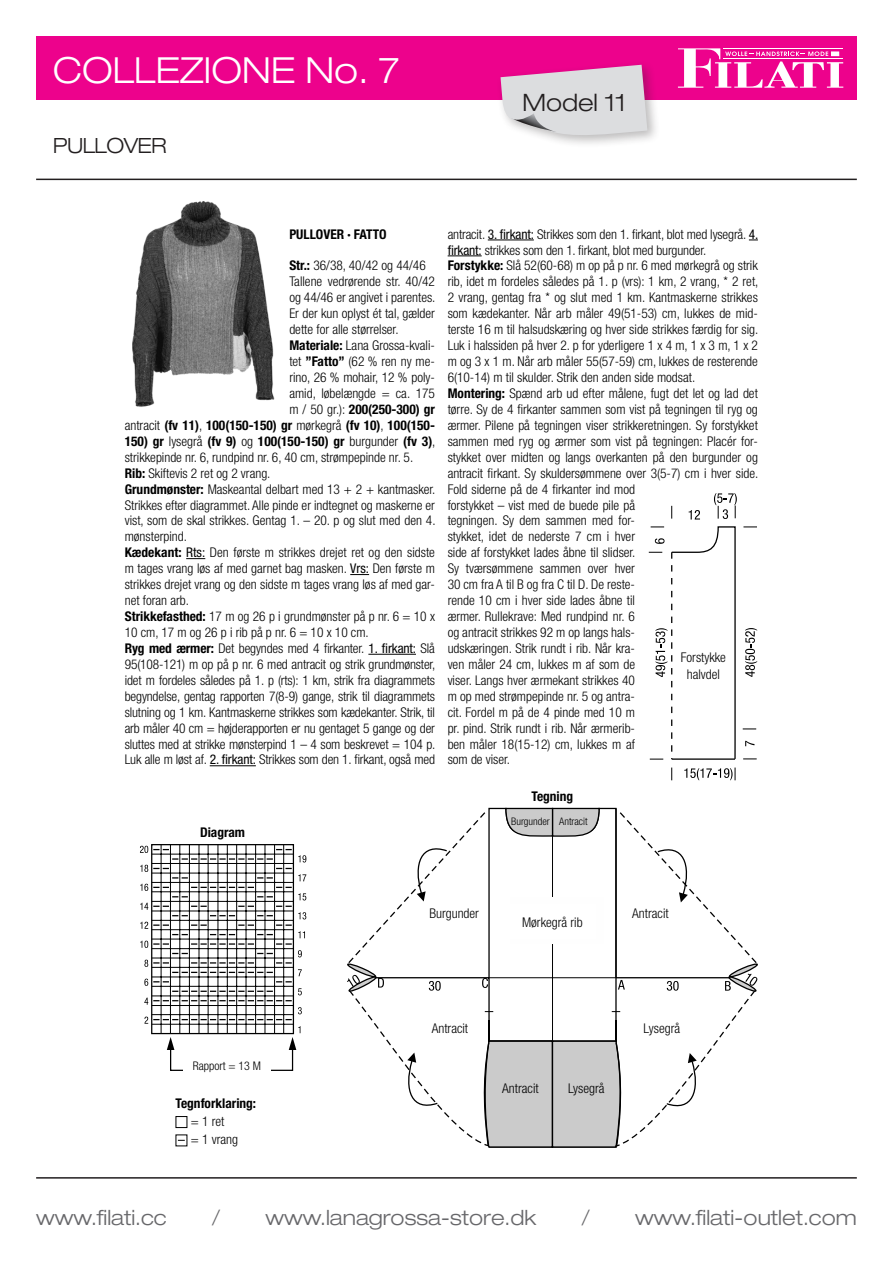
<style>
.page{position:relative;width:893px;height:1263px;background:#fff}
.page>*{position:absolute;margin:0;border:0;box-sizing:border-box;transform-origin:0 0}
.t1{font:300 expanded 36px "Helvetica Neue LT Std";color:#fff}
.t2{font:300 expanded 24px "Helvetica Neue LT Std";color:#231f20}
.t3{font:300 expanded 21px "Helvetica Neue LT Std";color:#67676a}
.t4{font:300 expanded 21px "Helvetica Neue LT Std";letter-spacing:-.03em;color:#231f20}
.t5{font:300 condensed 13.35px/15.9px "Helvetica Neue LT";color:#000}
.t6{font:700 condensed 13.35px "Helvetica Neue LT";color:#000}
.t7{font:300 condensed 11.85px "Helvetica Neue LT";color:#000}
.t8{font:300 condensed 10.35px "Helvetica Neue LT";color:#000}
.s1{font-weight:700}
.s2{font-weight:300}
.s3{font-weight:400}
</style>
<div class="page">
<div style="left:170px;top:1048px;width:123px;height:23px;border:1px solid #000"></div>
<svg style="left:140px;top:846px;width:166px;height:204px"></svg>
<div style="left:183px;top:1057px;width:87px;height:17px;background:#fff"></div>
<div style="left:176px;top:1116px;width:11px;height:12px;border:1px solid #000"></div>
<svg style="left:743px;top:526px;width:14px;height:1px"></svg>
<svg style="left:743px;top:758px;width:14px;height:1px"></svg>
<svg style="left:671px;top:767px;width:1px;height:13px"></svg>
<svg style="left:743px;top:728px;width:13px;height:1px"></svg>
<svg style="left:671px;top:506px;width:1px;height:13px"></svg>
<svg style="left:684px;top:767px;width:52px;height:13px"></svg>
<svg style="left:714px;top:493px;width:23px;height:26px"></svg>
<svg style="left:689px;top:510px;width:11px;height:9px"></svg>
<svg style="left:649px;top:526px;width:87px;height:234px"></svg>
<hr style="left:672px;top:758px;width:63px;height:2px;background:#000">
<svg style="left:745px;top:628px;width:12px;height:49px"></svg>
<svg style="left:745px;top:741px;width:9px;height:5px"></svg>
<svg style="left:186px;top:558px;width:19px;height:1px"></svg>
<svg style="left:350px;top:574px;width:19px;height:1px"></svg>
<hr style="left:368px;top:654px;width:48px;height:1px;background:#000">
<hr style="left:210px;top:765px;width:46px;height:1px;background:#000">
<hr style="left:488px;top:240px;width:46px;height:1px;background:#000">
<hr style="left:448px;top:256px;width:34px;height:1px;background:#000">
<svg style="left:349px;top:815px;width:133px;height:329px"></svg>
<svg style="left:413px;top:842px;width:63px;height:72px"></svg>
<svg style="left:403px;top:1052px;width:36px;height:60px"></svg>
<svg style="left:347px;top:961px;width:37px;height:33px"></svg>
<svg style="left:429px;top:981px;width:12px;height:10px"></svg>
<div style="left:423px;top:1017px;width:54px;height:22px;background:#fff"></div>
<div style="left:427px;top:901px;width:54px;height:23px;background:#fff"></div>
<svg style="left:482px;top:808px;width:276px;height:340px"></svg>
<img style="left:132px;top:201px;width:143px;height:206px">
<div style="left:274px;top:168px;width:498px;height:44px;background:#fff"></div>
<hr style="left:36px;top:1177px;width:821px;height:1px;background:#231f20">
<hr style="left:36px;top:179px;width:821px;height:1px;background:#231f20">
<div style="left:36px;top:36px;width:821px;height:64px;background:#ed028c"></div>
<svg style="left:678px;top:48px;width:165px;height:40px"></svg>
<div style="left:496px;top:60px;width:164px;height:89px;background:#231f20;opacity:.3"></div>
<svg style="left:501px;top:65px;width:146px;height:75px"></svg>
<h1 class="t1" style="left:53px;top:49px;width:348px">COLLEZIONE No. 7</h1>
<h3 class="t4" style="left:53px;top:133px;width:115px">PULLOVER</h3>
<h2 class="t2" style="left:522px;top:88px;width:105px">Model 11</h2>
<p class="t6" style="left:289px;top:226px;width:99px">PULLOVER · FATTO</p>
<p class="t5" style="left:289px;top:258px;width:138px"><span class="s1">Str.:</span> 36/38, 40/42 og 44/46</p>
<p class="t5" style="left:289px;top:274px;width:147px">Tallene vedrørende str. 40/42</p>
<p class="t5" style="left:289px;top:290px;width:148px">og 44/46 er angivet i parentes.</p>
<p class="t5" style="left:289px;top:306px;width:147px">Er der kun oplyst ét tal, gælder</p>
<p class="t5" style="left:289px;top:321px;width:111px">dette for alle størrelser.</p>
<p class="t5" style="left:289px;top:337px;width:147px"><span class="s1">Materiale:</span> Lana Grossa-kvali-</p>
<p class="t5" style="left:289px;top:353px;width:147px">tet <span class="s1">”Fatto”</span> (62 % ren ny me-</p>
<p class="t5" style="left:289px;top:369px;width:147px">rino, 26 % mohair, 12 % poly-</p>
<p class="t5" style="left:289px;top:385px;width:147px">amid, løbelængde = ca. 175</p>
<p class="t6" style="left:289px;top:401px;width:147px"><span class="s2">m / 50 gr.):</span> 200(250-300) gr</p>
<p class="t6" style="left:125px;top:417px;width:312px"><span class="s2">antracit</span> (fv 11)<span class="s2">,</span> 100(150-150) gr <span class="s2">mørkegrå</span> (fv 10)<span class="s2">,</span> 100(150-</p>
<p class="t6" style="left:125px;top:433px;width:312px">150) gr <span class="s2">lysegrå</span> (fv 9) <span class="s2">og</span> 100(150-150) gr <span class="s2">burgunder</span> (fv 3)<span class="s2">,</span></p>
<p class="t5" style="left:125px;top:449px;width:290px">strikkepinde nr. 6, rundpind nr. 6, 40 cm, strømpepinde nr. 5.</p>
<p class="t5" style="left:125px;top:465px;width:147px"><span class="s1">Rib:</span> Skiftevis 2 ret og 2 vrang.</p>
<p class="t5" style="left:125px;top:481px;width:312px"><span class="s1">Grundmønster:</span> Maskeantal delbart med 13 + 2 + kantmasker.</p>
<p class="t5" style="left:125px;top:497px;width:312px">Strikkes efter diagrammet. Alle pinde er indtegnet og maskerne er</p>
<p class="t5" style="left:125px;top:513px;width:312px">vist, som de skal strikkes. Gentag 1. – 20. p og slut med den 4.</p>
<p class="t5" style="left:125px;top:529px;width:64px">mønsterpind.</p>
<p class="t5" style="left:125px;top:545px;width:312px"><span class="s1">Kædekant:</span> <span class="s3">Rts:</span> Den første m strikkes drejet ret og den sidste</p>
<p class="t5" style="left:125px;top:560px;width:312px">m tages vrang løs af med garnet bag masken. <span class="s3">Vrs:</span> Den første m</p>
<p class="t5" style="left:125px;top:576px;width:312px">strikkes drejet vrang og den sidste m tages vrang løs af med gar-</p>
<p class="t5" style="left:125px;top:592px;width:66px">net foran arb.</p>
<p class="t5" style="left:125px;top:608px;width:312px"><span class="s1">Strikkefasthed:</span> 17 m og 26 p i grundmønster på p nr. 6 = 10 x</p>
<p class="t5" style="left:125px;top:624px;width:246px">10 cm, 17 m og 26 p i rib på p nr. 6 = 10 x 10 cm.</p>
<p class="t5" style="left:125px;top:640px;width:312px"><span class="s1">Ryg med ærmer:</span> Det begyndes med 4 firkanter. <span class="s3">1. firkant:</span> Slå</p>
<p class="t5" style="left:125px;top:656px;width:312px">95(108-121) m op på p nr. 6 med antracit og strik grundmønster,</p>
<p class="t5" style="left:125px;top:672px;width:312px">idet m fordeles således på 1. p (rts): 1 km, strik fra diagrammets</p>
<p class="t5" style="left:125px;top:688px;width:312px">begyndelse, gentag rapporten 7(8-9) gange, strik til diagrammets</p>
<p class="t5" style="left:125px;top:704px;width:312px">slutning og 1 km. Kantmaskerne strikkes som kædekanter. Strik, til</p>
<p class="t5" style="left:125px;top:720px;width:312px">arb måler 40 cm = højderapporten er nu gentaget 5 gange og der</p>
<p class="t5" style="left:125px;top:736px;width:312px">sluttes med at strikke mønsterpind 1 – 4 som beskrevet = 104 p.</p>
<p class="t5" style="left:125px;top:752px;width:312px">Luk alle m løst af. <span class="s3">2. firkant:</span> Strikkes som den 1. firkant, også med</p>
<p class="t6" style="left:200px;top:824px;width:47px">Diagram</p>
<p class="t5" style="left:448px;top:226px;width:312px">antracit. <span class="s3">3. firkant:</span> Strikkes som den 1. firkant, blot med lysegrå. <span class="s3">4. firkant:</span> strikkes som den 1. firkant, blot med burgunder.<br><span class="s1">Forstykke:</span> Slå 52(60-68) m op på p nr. 6 med mørkegrå og strik rib, idet m fordeles således på 1. p (vrs): 1 km, 2 vrang, * 2 ret, 2 vrang, gentag fra * og slut med 1 km. Kantmaskerne strikkes som kædekanter. Når arb måler 49(51-53) cm, lukkes de mid&shy;terste 16 m til halsudskæring og hver side strikkes færdig for sig.<br>Luk i halssiden på hver 2. p for yderligere 1 x 4 m, 1 x 3 m, 1 x 2 m og 3 x 1 m. Når arb måler 55(57-59) cm, lukkes de resterende 6(10-14) m til skulder. Strik den anden side modsat.<br><span class="s1">Montering:</span> Spænd arb ud efter målene, fugt det let og lad det tørre. Sy de 4 firkanter sammen som vist på tegningen til ryg og ærmer. Pilene på tegningen viser strikkeretningen. Sy forstykket sammen med ryg og ærmer som vist på tegningen: Placér for&shy;stykket over midten og langs overkanten på den burgunder og antracit firkant. Sy skuldersømmene over 3(5-7) cm i hver side.<br>Fold siderne på de 4 firkanter ind mod<br>forstykket – vist med de buede pile på<br>tegningen. Sy dem sammen med for-<br>stykket, idet de nederste 7 cm i hver<br>side af forstykket lades åbne til slidser.<br>Sy tværsømmene sammen over hver<br>30 cm fra A til B og fra C til D. De reste-<br>rende 10 cm i hver side lades åbne til<br>ærmer. Rullekrave: Med rundpind nr. 6<br>og antracit strikkes 92 m op langs hals-<br>udskæringen. Strik rundt i rib. Når kra-<br>ven måler 24 cm, lukkes m af som de<br>viser. Langs hver ærmekant strikkes 40<br>m op med strømpepinde nr. 5 og antra-<br>cit. Fordel m på de 4 pinde med 10 m<br>pr. pind. Strik rundt i rib. Når ærmerib-<br>ben måler 18(15-12) cm, lukkes m af<br>som de viser.</p>
<p class="t6" style="left:532px;top:788px;width:43px">Tegning</p>
<p class="t5" style="left:681px;top:650px;width:47px;text-align:center">Forstykke halvdel</p>
<p class="t8" style="left:511px;top:815px;width:78px">Burgunder Antracit</p>
<p class="t5" style="left:429px;top:905px;width:51px">Burgunder</p>
<p class="t5" style="left:522px;top:914px;width:62px">Mørkegrå rib</p>
<p class="t5" style="left:632px;top:905px;width:38px">Antracit</p>
<p class="t7" style="left:193px;top:1059px;width:70px">Rapport = 13 M</p>
<p class="t6" style="left:176px;top:1095px;width:82px">Tegnforklaring:</p>
<p class="t5" style="left:191px;top:1112px;width:49px;line-height:17.9px">= 1 ret<br>= 1 vrang</p>
<p class="t5" style="left:432px;top:1020px;width:38px">Antracit</p>
<p class="t5" style="left:644px;top:1020px;width:38px">Lysegrå</p>
<p class="t5" style="left:502px;top:1080px;width:38px">Antracit</p>
<p class="t5" style="left:568px;top:1080px;width:38px">Lysegrå</p>
<h3 class="t3" style="left:36px;top:1205px;width:132px">www.filati.cc</h3>
<h3 class="t3" style="left:212px;top:1205px;width:10px">/</h3>
<h3 class="t3" style="left:265px;top:1205px;width:273px">www.lanagrossa-store.dk</h3>
<h3 class="t3" style="left:582px;top:1205px;width:10px">/</h3>
<h3 class="t3" style="left:635px;top:1205px;width:223px">www.filati-outlet.com</h3>
</div>
